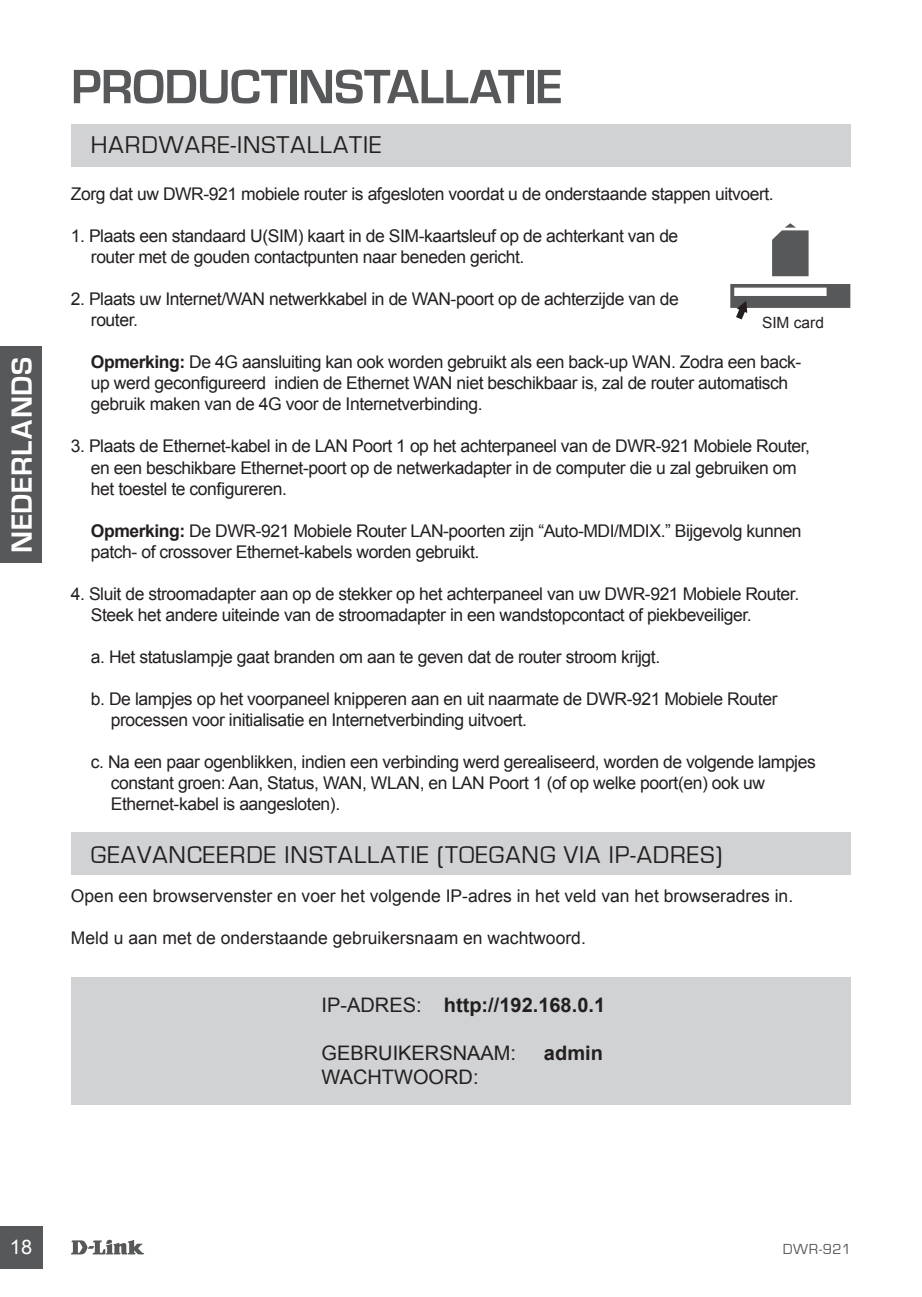
<style>
.page{position:relative;width:922px;height:1297px;background:#fff}
.page>*{position:absolute;margin:0;border:0;box-sizing:border-box;transform-origin:0 0}
.t1{font:700 50px "Eurostile";letter-spacing:-.01em;color:#57585a}
.t2{font:700 30px "Eurostile";letter-spacing:.025em;color:#fff}
.t3{font:25px "Eurostile";letter-spacing:.04em;color:#231f20}
.t4{font:700 20px "Arial";color:#231f20}
.t5{font:20px "Arial";color:#231f20}
.t6{font:20px "Arial";color:#fff}
.t7{font:17.5px/21px "Arial";letter-spacing:-.025em;color:#231f20}
.t8{font:17.5px "Arial";color:#231f20}
.t9{font:15.5px "Arial";color:#231f20}
.t10{font:15px "Eurostile";letter-spacing:.035em;color:#57585a}
.s1{font-weight:700}
.s2{font-weight:400}
</style>
<div class="page">
<svg style="left:71px;top:1239px;width:73px;height:15px"></svg>
<div style="left:0;top:1226px;width:43px;height:43px;background:#57585a"></div>
<div style="left:0;top:346px;width:41px;height:216px;background:#57585a"></div>
<div style="left:71px;top:124px;width:779px;height:43px;background:#d1d2d4"></div>
<div style="left:71px;top:832px;width:779px;height:43px;background:#d1d2d4"></div>
<div style="left:71px;top:977px;width:779px;height:128px;background:#d1d2d4"></div>
<svg style="left:772px;top:223px;width:36px;height:53px;background:#707173"></svg>
<svg style="left:730px;top:284px;width:120px;height:35px"></svg>
<h2 class="t2" style="left:5px;top:553px;width:198px;rotate:-90deg">NEDERLANDS</h2>
<h1 class="t1" style="left:71px;top:60px;width:493px">PRODUCTINSTALLATIE</h1>
<h3 class="t3" style="left:91px;top:131px;width:292px">HARDWARE-INSTALLATIE</h3>
<p class="t7" style="left:71px;top:184px;width:704px">Zorg dat uw DWR-921 mobiele router is afgesloten voordat u de onderstaande stappen uitvoert.</p>
<p class="t7" style="left:91px;top:226px;width:588px;text-indent:-20px">1. Plaats een standaard U(SIM) kaart in de SIM-kaartsleuf op de achterkant van de router met de gouden contactpunten naar beneden gericht.</p>
<p class="t7" style="left:91px;top:289px;width:589px;text-indent:-20px">2. Plaats uw Internet/WAN netwerkkabel in de WAN-poort op de achterzijde van de router.</p>
<p class="t7" style="left:91px;top:352px;width:711px"><span class="s1">Opmerking:</span> De 4G aansluiting kan ook worden gebruikt als een back-up WAN. Zodra een back&shy;up werd geconfigureerd indien de Ethernet WAN niet beschikbaar is, zal de router automatisch gebruik maken van de 4G voor de Internetverbinding.</p>
<p class="t7" style="left:91px;top:436px;width:720px;text-indent:-20px">3. Plaats de Ethernet-kabel in de LAN Poort 1 op het achterpaneel van de DWR-921 Mobiele Router, en een beschikbare Ethernet-poort op de netwerkadapter in de computer die u zal gebruiken om het toestel te configureren.</p>
<p class="t7" style="left:91px;top:520px;width:712px"><span class="s1">Opmerking:</span> De DWR-921 Mobiele Router LAN-poorten zijn “Auto-MDI/MDIX.” Bijgevolg kunnen patch- of crossover Ethernet-kabels worden gebruikt.</p>
<p class="t7" style="left:91px;top:583px;width:709px;text-indent:-20px">4. Sluit de stroomadapter aan op de stekker op het achterpaneel van uw DWR-921 Mobiele Router.<br>Steek het andere uiteinde van de stroomadapter in een wandstopcontact of piekbeveiliger.</p>
<p class="t7" style="left:91px;top:646px;width:570px">a. Het statuslampje gaat branden om aan te geven dat de router stroom krijgt.</p>
<p class="t7" style="left:111px;top:688px;width:668px;text-indent:-20px">b. De lampjes op het voorpaneel knipperen aan en uit naarmate de DWR-921 Mobiele Router processen voor initialisatie en Internetverbinding uitvoert.</p>
<p class="t7" style="left:111px;top:751px;width:706px;text-indent:-20px">c. Na een paar ogenblikken, indien een verbinding werd gerealiseerd, worden de volgende lampjes constant groen: Aan, Status, WAN, WLAN, en LAN Poort 1 (of op welke poort(en) ook uw<br>Ethernet-kabel is aangesloten).</p>
<h3 class="t3" style="left:91px;top:841px;width:632px">GEAVANCEERDE INSTALLATIE (TOEGANG VIA IP-ADRES)</h3>
<p class="t8" style="left:71px;top:884px;width:723px">Open een browservenster en voer het volgende IP-adres in het veld van het browseradres in.</p>
<p class="t8" style="left:71px;top:926px;width:516px">Meld u aan met de onderstaande gebruikersnaam en wachtwoord.</p>
<p class="t9" style="left:761px;top:313px;width:63px">SIM card</p>
<p class="t4" style="left:321px;top:991px;width:285px"><span class="s2">IP-ADRES:</span> http://192.168.0.1</p>
<p class="t5" style="left:321px;top:1040px;width:196px">GEBRUIKERSNAAM:</p>
<p class="t4" style="left:544px;top:1039px;width:60px">admin</p>
<p class="t5" style="left:321px;top:1064px;width:159px">WACHTWOORD:</p>
<p class="t6" style="left:10px;top:1234px;width:24px">18</p>
<p class="t10" style="left:782px;top:1241px;width:70px">DWR-921</p>
</div>
